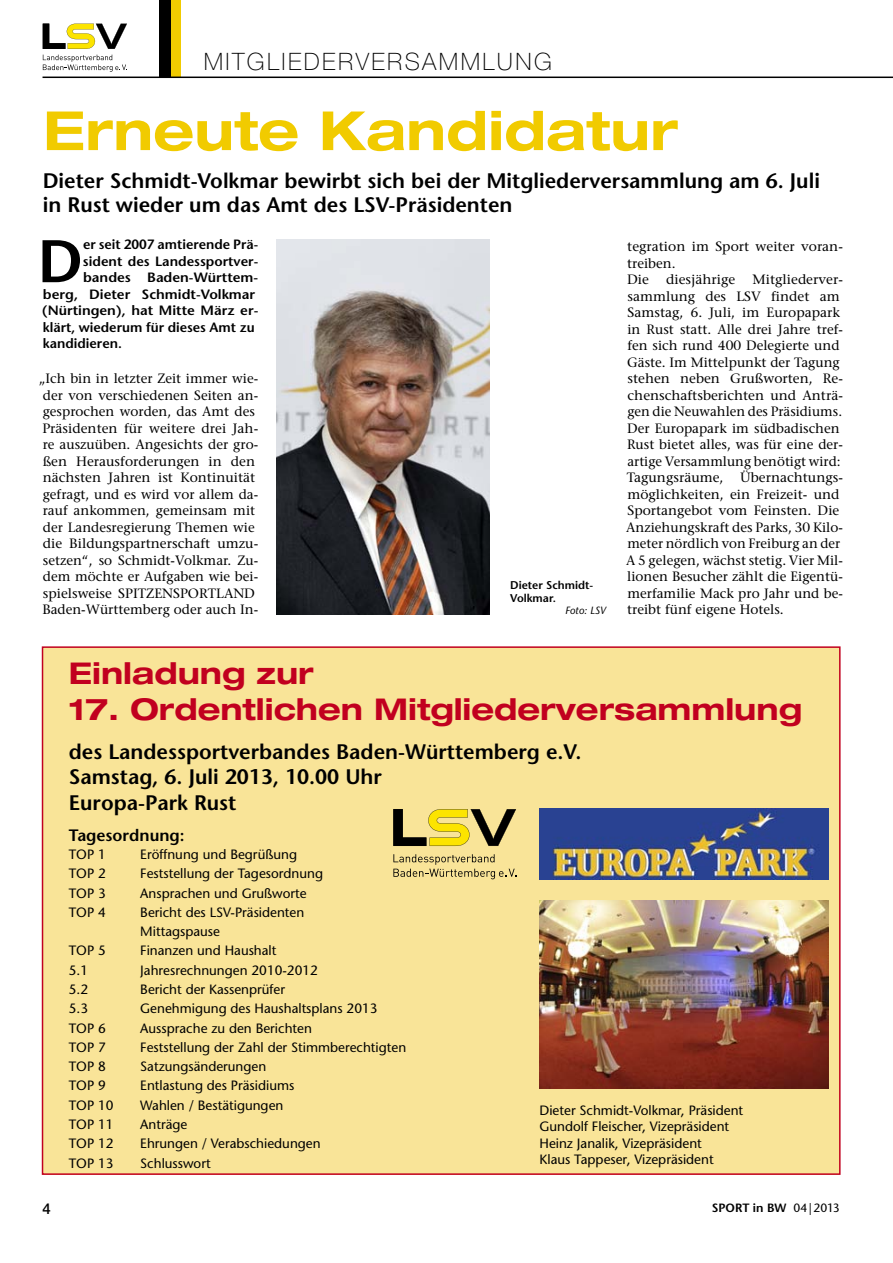
<style>
.page{position:relative;width:893px;height:1263px;background:#fff}
.page>*{position:absolute;margin:0;border:0;box-sizing:border-box;transform-origin:0 0}
.t1{font:600 60px "Stone Sans";color:#000}
.t2{font:700 expanded 54px "Helvetica Neue";color:#f1cb00}
.t3{font:700 expanded 30px "Helvetica Neue";color:#c1001f}
.t4{font:100 24px "Helvetica Neue";letter-spacing:.1em;color:#000}
.t5{font:600 21px/25.5px "Stone Sans";color:#000}
.t6{font:600 16.5px "Stone Sans";color:#000}
.t7{font:500 15px "Helvetica Neue";color:#000}
.t8{font:13.5px/16.5px "Stone Serif";color:#000}
.t9{font:13.5px/16.5px "Stone Sans";color:#000}
.t10{font:600 13.5px "Stone Sans";color:#000}
.t11{font:600 13.5px "Stone Sans";color:#000;scale:1.05 1}
.t12{font:600 12px "Stone Sans";color:#000}
.t13{font:600 11.25px/13.5px "Stone Sans";color:#000}
.t14{font:italic 10.5px "Stone Sans";color:#000}
.s1{font-weight:400}
</style>
<div class="page">
<svg style="left:159px;top:0;width:22px;height:77px;background:#6c5b00"></svg>
<hr style="left:43px;top:77px;width:850px;height:1px;background:#000">
<svg style="left:43px;top:24px;width:84px;height:25px"></svg>
<svg style="left:43px;top:55px;width:84px;height:17px"></svg>
<div style="left:42px;top:648px;width:797px;height:527px;background:#f9e498"></div>
<img style="left:539px;top:809px;width:290px;height:70px">
<img style="left:539px;top:900px;width:290px;height:188px">
<svg style="left:393px;top:809px;width:123px;height:37px"></svg>
<svg style="left:393px;top:854px;width:123px;height:25px"></svg>
<img style="left:276px;top:239px;width:213px;height:375px">
<h3 class="t4" style="left:204px;top:48px;width:350px">MITGLIEDERVERSAMMLUNG</h3>
<h2 class="t2" style="left:43px;top:97px;width:636px">Erneute Kandidatur</h2>
<h3 class="t5" style="left:43px;top:169px;width:779px;line-height:24px">Dieter Schmidt-Volkmar bewirbt sich bei der Mitgliederversammlung am 6. Juli in Rust wieder um das Amt des LSV-Präsidenten</h3>
<h1 class="t1" style="left:38px;top:225px;width:47px">D</h1>
<p class="t10" style="left:83px;top:236px;width:177px">er seit 2007 amtierende Prä-</p>
<p class="t10" style="left:83px;top:253px;width:177px">sident des Landessportver-</p>
<p class="t11" style="left:83px;top:269px;width:168px">bandes Baden-Württem-</p>
<p class="t11" style="left:43px;top:286px;width:204px">berg, Dieter Schmidt-Volkmar</p>
<p class="t11" style="left:42px;top:302px;width:208px">(Nürtingen), hat Mitte März er-</p>
<p class="t10" style="left:43px;top:319px;width:213px">klärt, wiederum für dieses Amt zu</p>
<p class="t10" style="left:43px;top:335px;width:81px">kandidieren.</p>
<p class="t8" style="left:39px;top:370px;width:221px">„Ich bin in letzter Zeit immer wie&shy;der von verschiedenen Seiten an&shy;gesprochen worden, das Amt des<br>Präsidenten für weitere drei Jah&shy;re auszuüben. Angesichts der gro&shy;ßen Herausforderungen in den nächsten Jahren ist Kontinuität gefragt, und es wird vor allem da&shy;rauf ankommen, gemeinsam mit der Landesregierung Themen wie die Bildungspartnerschaft umzu&shy;setzen“, so Schmidt-Volkmar. Zu&shy;dem möchte er Aufgaben wie bei&shy;spielsweise SPITZENSPORTLAND<br>Baden-Württemberg oder auch In-</p>
<p class="t13" style="left:510px;top:578px;width:84px">Dieter Schmidt-<br>Volkmar.</p>
<p class="t14" style="left:565px;top:604px;width:42px">Foto: LSV</p>
<p class="t8" style="left:627px;top:238px;width:217px">tegration im Sport weiter voran&shy;treiben.<br>Die</p>
<p class="t8" style="left:626px;top:271px;width:218px;text-indent:126px">Mitgliederver&shy;sammlung des LSV findet am<br>Samstag, 6. Juli, im Europapark in Rust statt. Alle drei Jahre tref&shy;fen sich rund 400 Delegierte und<br>Gäste. Im Mittelpunkt der Tagung stehen neben Grußworten, Re&shy;chenschaftsberichten und Anträ&shy;gen die Neuwahlen des Präsidiums.<br>Der Europapark im südbadischen<br>Rust bietet alles, was für eine der&shy;artige Versammlung benötigt wird:<br>Tagungsräume, Übernachtungs&shy;möglichkeiten, ein Freizeit- und<br>Sportangebot vom Feinsten. Die<br>Anziehungskraft des Parks, 30 Kilo&shy;meter nördlich von Freiburg an der<br>A 5 gelegen, wächst stetig. Vier Mil&shy;lionen Besucher zählt die Eigentü&shy;merfamilie Mack pro Jahr und be&shy;treibt fünf eigene Hotels.</p>
<p class="t8" style="left:666px;top:271px;width:71px">diesjährige</p>
<h3 class="t3" style="left:69px;top:655px;width:247px">Einladung zur</h3>
<h3 class="t3" style="left:69px;top:691px;width:735px">17. Ordentlichen Mitgliederversammlung</h3>
<h3 class="t5" style="left:69px;top:738px;width:514px">des Landessportverbandes Baden-Württemberg e.V.<br>Samstag, 6. Juli 2013, 10.00 Uhr<br>Europa-Park Rust</h3>
<p class="t6" style="left:69px;top:825px;width:117px">Tagesordnung:</p>
<p class="t9" style="left:69px;top:846px;width:39px">TO P 1</p>
<p class="t9" style="left:140px;top:846px;width:158px">Eröffnung und Begrüßung</p>
<p class="t9" style="left:69px;top:865px;width:39px">TO P 2</p>
<p class="t9" style="left:140px;top:865px;width:184px">Feststellung der Tagesordnung</p>
<p class="t9" style="left:69px;top:885px;width:39px">TO P 3</p>
<p class="t9" style="left:140px;top:885px;width:168px">Ansprachen und Grußworte</p>
<p class="t9" style="left:69px;top:904px;width:39px">TO P 4</p>
<p class="t9" style="left:140px;top:902px;width:166px;line-height:19.4px">Bericht des LSV-Präsidenten<br>Mittagspause</p>
<p class="t9" style="left:69px;top:942px;width:39px">TO P 5</p>
<p class="t9" style="left:140px;top:942px;width:138px">Finanzen und Haushalt</p>
<p class="t9" style="left:69px;top:962px;width:21px">5.1</p>
<p class="t9" style="left:140px;top:962px;width:179px">Jahresrechnungen 2010-2012</p>
<p class="t9" style="left:69px;top:981px;width:21px">5.2</p>
<p class="t9" style="left:140px;top:981px;width:146px">Bericht der Kassenprüfer</p>
<p class="t9" style="left:69px;top:1000px;width:21px">5.3</p>
<p class="t9" style="left:140px;top:1000px;width:239px">Genehmigung des Haushaltsplans 2013</p>
<p class="t9" style="left:69px;top:1020px;width:39px">TO P 6</p>
<p class="t9" style="left:140px;top:1020px;width:173px">Aussprache zu den Berichten</p>
<p class="t9" style="left:69px;top:1039px;width:39px">TO P 7</p>
<p class="t9" style="left:140px;top:1039px;width:267px">Feststellung der Zahl der Stimmberechtigten</p>
<p class="t9" style="left:69px;top:1058px;width:39px">TO P 8</p>
<p class="t9" style="left:140px;top:1058px;width:127px">Satzungsänderungen</p>
<p class="t9" style="left:69px;top:1077px;width:39px">TO P 9</p>
<p class="t9" style="left:140px;top:1077px;width:156px">Entlastung des Präsidiums</p>
<p class="t9" style="left:69px;top:1097px;width:46px">TOP 10</p>
<p class="t9" style="left:140px;top:1097px;width:145px">Wahlen / Bestätigungen</p>
<p class="t9" style="left:69px;top:1116px;width:46px">TOP 11</p>
<p class="t9" style="left:140px;top:1116px;width:49px">Anträge</p>
<p class="t9" style="left:69px;top:1135px;width:46px">TOP 12</p>
<p class="t9" style="left:140px;top:1135px;width:182px">Ehrungen / Verabschiedungen</p>
<p class="t9" style="left:69px;top:1154px;width:46px">TOP 13</p>
<p class="t9" style="left:140px;top:1154px;width:72px">Schlusswort</p>
<p class="t9" style="left:539px;top:1102px;width:205px">Dieter Schmidt-Volkmar, Präsident Gundolf Fleischer, Vizepräsident Heinz Janalik, Vizepräsident<br>Klaus Tappeser, Vizepräsident</p>
<p class="t7" style="left:43px;top:1199px;width:10px">4</p>
<p class="t12" style="left:712px;top:1200px;width:130px">Sport in BW <span class="s1">04|2013</span></p>
</div>
